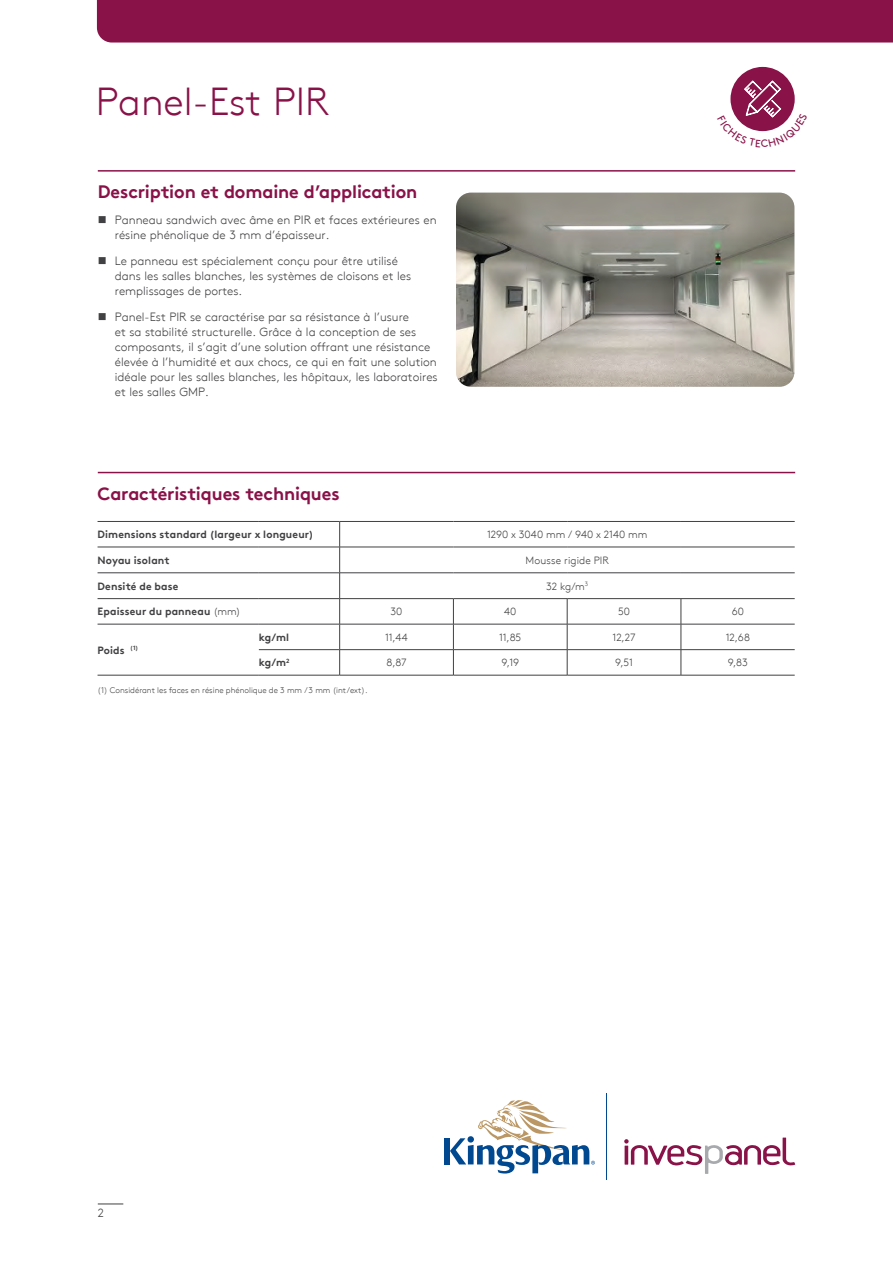
<style>
.page{position:relative;width:893px;height:1263px;background:#fff}
.page>*{position:absolute;margin:0;border:0;box-sizing:border-box;transform-origin:0 0}
.t1{font:300 39px "Kingspan Brown TT";color:#891248}
.t2{font:700 18px "Kingspan Brown TT";letter-spacing:-.005em;color:#891248}
.t3{font:300 12px/15px "Kingspan Brown TT";color:#414042}
.t4{font:700 10.5px "Kingspan Brown TT";letter-spacing:.015em;color:#414042}
.t5{font:300 10.5px "Kingspan Brown TT";color:#414042}
.t6{font:300 8.25px "Kingspan Brown TT";color:#414042}
.s1{font-weight:300}
</style>
<div class="page">
<div style="left:97px;top:0;width:796px;height:43px;background:#891248"></div>
<hr style="left:98px;top:170px;width:697px;height:2px;background:#891248">
<hr style="left:98px;top:472px;width:697px;height:1px;background:#891248">
<img style="left:456px;top:193px;width:338px;height:194px">
<div style="left:444px;top:1138px;width:6px;height:26px;background:#004990"></div>
<svg style="left:450px;top:1100px;width:145px;height:73px"></svg>
<hr style="left:606px;top:1093px;width:1px;height:87px;background:#004990">
<svg style="left:624px;top:1137px;width:171px;height:37px"></svg>
<div style="left:730px;top:67px;width:65px;height:64px;background:#891248;border-radius:50%"></div>
<hr style="left:98px;top:598px;width:161px;height:1px;background:#414042">
<hr style="left:259px;top:598px;width:81px;height:1px;background:#414042">
<hr style="left:340px;top:598px;width:113px;height:1px;background:#414042">
<hr style="left:453px;top:598px;width:114px;height:1px;background:#414042">
<hr style="left:567px;top:598px;width:114px;height:1px;background:#414042">
<hr style="left:98px;top:624px;width:161px;height:1px;background:#414042">
<hr style="left:259px;top:624px;width:81px;height:1px;background:#414042">
<hr style="left:340px;top:624px;width:113px;height:1px;background:#414042">
<hr style="left:453px;top:624px;width:114px;height:1px;background:#414042">
<hr style="left:567px;top:624px;width:114px;height:1px;background:#414042">
<hr style="left:259px;top:649px;width:81px;height:1px;background:#414042">
<hr style="left:340px;top:649px;width:113px;height:1px;background:#414042">
<hr style="left:453px;top:649px;width:114px;height:1px;background:#414042">
<svg style="left:453px;top:599px;width:1px;height:76px"></svg>
<hr style="left:567px;top:649px;width:114px;height:1px;background:#414042">
<svg style="left:567px;top:599px;width:1px;height:76px"></svg>
<hr style="left:98px;top:547px;width:161px;height:1px;background:#414042">
<hr style="left:259px;top:547px;width:81px;height:1px;background:#414042">
<hr style="left:98px;top:572px;width:161px;height:1px;background:#414042">
<hr style="left:259px;top:572px;width:81px;height:1px;background:#414042">
<hr style="left:340px;top:547px;width:113px;height:1px;background:#414042">
<hr style="left:453px;top:547px;width:114px;height:1px;background:#414042">
<hr style="left:567px;top:547px;width:114px;height:1px;background:#414042">
<hr style="left:681px;top:547px;width:114px;height:1px;background:#414042">
<hr style="left:340px;top:572px;width:113px;height:1px;background:#414042">
<hr style="left:453px;top:572px;width:114px;height:1px;background:#414042">
<hr style="left:567px;top:572px;width:114px;height:1px;background:#414042">
<hr style="left:681px;top:572px;width:114px;height:1px;background:#414042">
<svg style="left:339px;top:522px;width:1px;height:153px"></svg>
<hr style="left:681px;top:598px;width:114px;height:1px;background:#414042">
<hr style="left:681px;top:624px;width:114px;height:1px;background:#414042">
<hr style="left:681px;top:649px;width:114px;height:1px;background:#414042">
<svg style="left:681px;top:599px;width:1px;height:76px"></svg>
<hr style="left:98px;top:521px;width:161px;height:1px;background:#414042">
<hr style="left:259px;top:521px;width:81px;height:1px;background:#414042">
<hr style="left:340px;top:521px;width:113px;height:1px;background:#414042">
<hr style="left:453px;top:521px;width:114px;height:1px;background:#414042">
<hr style="left:567px;top:521px;width:114px;height:1px;background:#414042">
<hr style="left:681px;top:521px;width:114px;height:1px;background:#414042">
<hr style="left:98px;top:675px;width:161px;height:1px;background:#414042">
<hr style="left:259px;top:675px;width:81px;height:1px;background:#414042">
<hr style="left:340px;top:675px;width:113px;height:1px;background:#414042">
<hr style="left:453px;top:675px;width:114px;height:1px;background:#414042">
<hr style="left:567px;top:675px;width:114px;height:1px;background:#414042">
<hr style="left:681px;top:675px;width:114px;height:1px;background:#414042">
<svg style="left:98px;top:1204px;width:25px;height:1px"></svg>
<svg style="left:730px;top:81px;width:65px;height:51px"></svg>
<h1 class="t1" style="left:96px;top:73px;width:235px">Panel-Est PIR</h1>
<h2 class="t2" style="left:98px;top:178px;width:321px">Description et domaine d’application</h2>
<p class="t3" style="left:115px;top:212px;width:323px;text-indent:-17px">■ Panneau sandwich avec âme en PIR et faces extérieures en résine phénolique de 3 mm d’épaisseur.</p>
<p class="t3" style="left:115px;top:253px;width:298px;text-indent:-17px">■ Le panneau est spécialement conçu pour être utilisé dans les salles blanches, les systèmes de cloisons et les remplissages de portes.</p>
<p class="t3" style="left:115px;top:308px;width:324px;text-indent:-17px">■ Panel-Est PIR se caractérise par sa résistance à l’usure<br>et sa stabilité structurelle. Grâce à la conception de ses composants, il s’agit d’une solution offrant une résistance élevée à l’humidité et aux chocs, ce qui en fait une solution idéale pour les salles blanches, les hôpitaux, les laboratoires et les salles GMP.</p>
<h2 class="t2" style="left:98px;top:479px;width:244px">Caractéristiques techniques</h2>
<p class="t4" style="left:98px;top:526px;width:218px">Dimensions standard (largeur x longueur)</p>
<p class="t5" style="left:487px;top:527px;width:162px">1290 x 3040 mm / 940 x 2140 mm</p>
<p class="t4" style="left:98px;top:552px;width:74px">Noyau isolant</p>
<p class="t5" style="left:526px;top:552px;width:85px">Mousse rigide PIR</p>
<p class="t4" style="left:98px;top:577px;width:82px">Densité de base</p>
<p class="t5" style="left:546px;top:578px;width:44px">32 kg/m<sup>3</sup></p>
<p class="t4" style="left:98px;top:603px;width:145px">Epaisseur du panneau <span class="s1">(mm)</span></p>
<p class="t5" style="left:391px;top:604px;width:13px">30</p>
<p class="t5" style="left:504px;top:604px;width:14px">40</p>
<p class="t5" style="left:618px;top:604px;width:13px">50</p>
<p class="t5" style="left:732px;top:604px;width:14px">60</p>
<p class="t4" style="left:98px;top:641px;width:42px">Poids <sup>(1)</sup></p>
<p class="t4" style="left:259px;top:629px;width:32px">kg/ml</p>
<p class="t5" style="left:385px;top:629px;width:24px">11,44</p>
<p class="t5" style="left:499px;top:629px;width:24px">11,85</p>
<p class="t5" style="left:613px;top:629px;width:24px">12,27</p>
<p class="t5" style="left:726px;top:629px;width:26px">12,68</p>
<p class="t4" style="left:259px;top:654px;width:32px">kg/m<sup>2</sup></p>
<p class="t5" style="left:386px;top:655px;width:22px">8,87</p>
<p class="t5" style="left:501px;top:655px;width:19px">9,19</p>
<p class="t5" style="left:615px;top:655px;width:19px">9,51</p>
<p class="t5" style="left:728px;top:655px;width:22px">9,83</p>
<p class="t6" style="left:98px;top:684px;width:272px">(1) Considérant les faces en résine phénolique de 3 mm / 3 mm (int/ext).</p>
<p class="t3" style="left:98px;top:1204px;width:8px">2</p>
</div>
